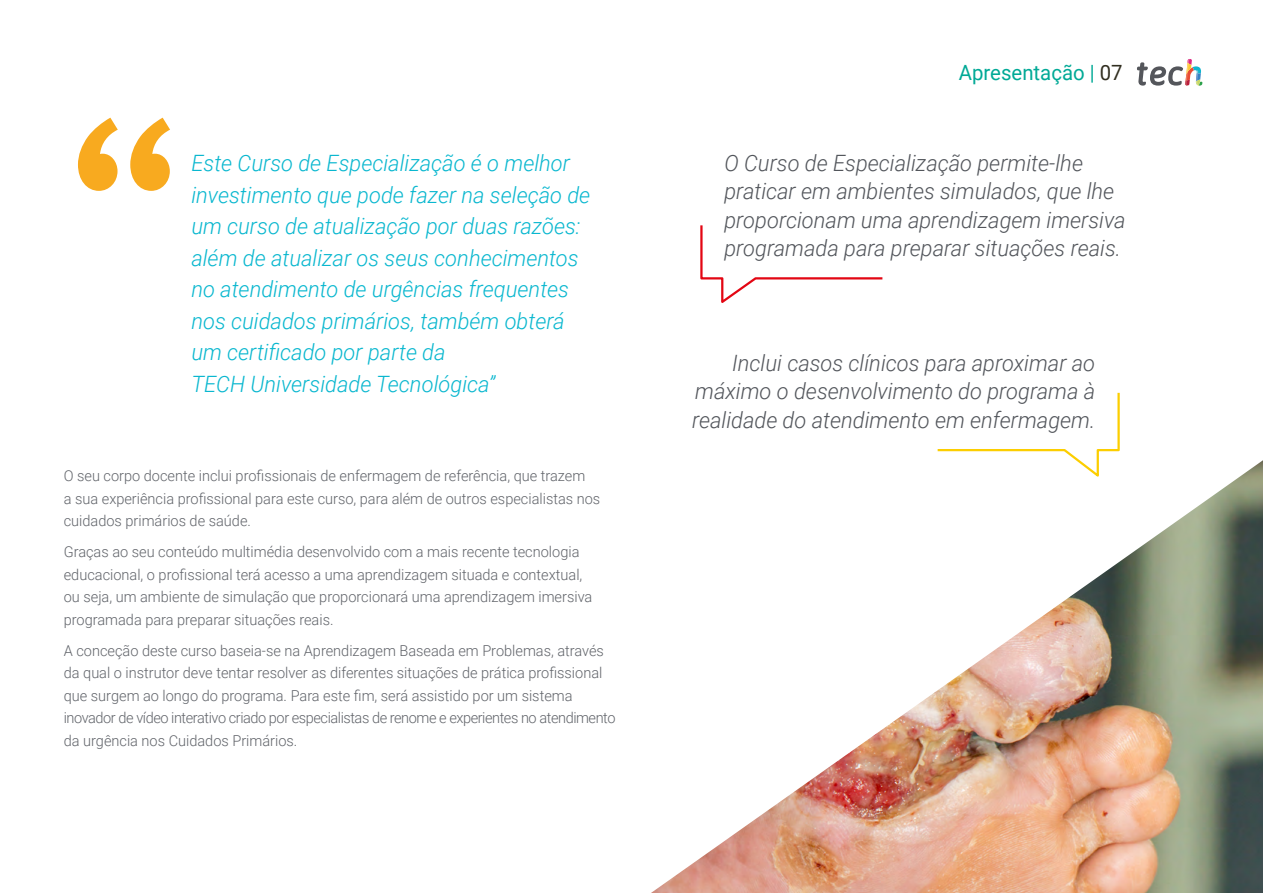
<style>
.page{position:relative;width:1263px;height:893px;background:#fff}
.page>*{position:absolute;margin:0;border:0;box-sizing:border-box;transform-origin:0 0}
.t1{font:italic 300 22.5px/31.5px "Roboto";color:#09b7cf}
.t2{font:italic 300 22.5px/28.5px "Roboto";color:#52555b;text-align:justify}
.t3{font:21px "Roboto";color:#00a996}
.t4{font:300 15px/22.5px "Roboto";color:#61646a}
.s1{color:#312e20}
</style>
<div class="page">
<img style="left:651px;top:460px;width:612px;height:433px">
<svg style="left:78px;top:118px;width:92px;height:73px"></svg>
<svg style="left:935px;top:392px;width:186px;height:88px"></svg>
<svg style="left:700px;top:225px;width:183px;height:78px"></svg>
<svg style="left:1137px;top:59px;width:65px;height:27px"></svg>
<p class="t1" style="left:191px;top:146px;width:400px">Este Curso de Especialização é o melhor investimento que pode fazer na seleção de um curso de atualização por duas razões: além de atualizar os seus conhecimentos no atendimento de urgências frequentes nos cuidados primários, também obterá um certificado por parte da<br>TECH Universidade Tecnológica”</p>
<p class="t4" style="left:64px;top:464px;width:538px">O seu corpo docente inclui profissionais de enfermagem de referência, que trazem<br>a sua experiência profissional para este curso, para além de outros especialistas nos cuidados primários de saúde.</p>
<p class="t4" style="left:64px;top:540px;width:530px">Graças ao seu conteúdo multimédia desenvolvido com a mais recente tecnologia educacional, o profissional terá acesso a uma aprendizagem situada e contextual, ou seja, um ambiente de simulação que proporcionará uma aprendizagem imersiva programada para preparar situações reais.</p>
<p class="t4" style="left:64px;top:638px;width:553px">A conceção deste curso baseia-se na Aprendizagem Baseada em Problemas, através da qual o instrutor deve tentar resolver as diferentes situações de prática profissional que surgem ao longo do programa. Para este fim, será assistido por um sistema inovador de vídeo interativo criado por especialistas de renome e experientes no atendimento da urgência nos Cuidados Primários.</p>
<h2 class="t3" style="left:959px;top:57px;width:165px">Apresentação | <span class="s1">07</span></h2>
<h1 class="t2" style="left:724px;top:148px;width:403px;text-align:left">O Curso de Especialização permite-lhe praticar em ambientes simulados, que lhe proporcionam uma aprendizagem imersiva programada para preparar situações reais.</h1>
<h1 class="t2" style="left:692px;top:348px;width:405px;text-indent:40px">Inclui casos clínicos para aproximar ao máximo o desenvolvimento do programa à realidade do atendimento em enfermagem.</h1>
</div>
